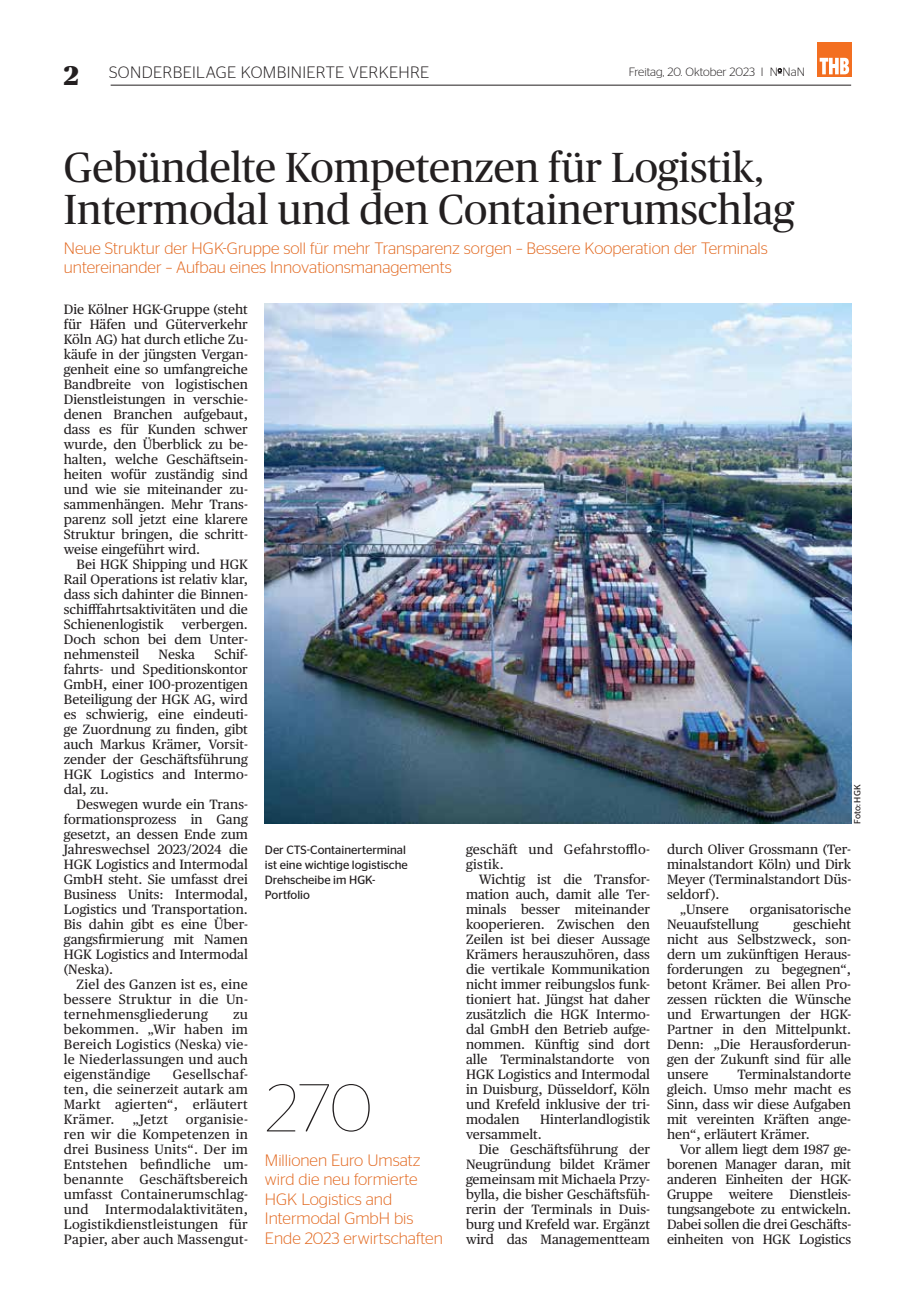
<style>
.page{position:relative;width:915px;height:1297px;background:#fff}
.page>*{position:absolute;margin:0;border:0;box-sizing:border-box;transform-origin:0 0}
.t1{font:100 67.5px "Stag Sans";color:#231f20}
.t2{font:42px/42px "Publico Headline";color:#231f20}
.t3{font:900 27px "Publico Headline";color:#231f20}
.t4{font:300 16.5px/19.5px "Stag Sans";color:#e2681f}
.t5{font:300 16.5px "Stag Sans";letter-spacing:.02em;color:#231f20}
.t6{font:13.5px/15px "Publico Text";color:#231f20;text-align:justify}
.t7{font:13.5px/15px "Publico Text";letter-spacing:.02em;color:#231f20}
.t8{font:12px/15px "Stag Sans";color:#231f20}
.t9{font:300 12px "Stag Sans";color:#231f20}
.t10{font:9px "Stag Sans";color:#231f20}
</style>
<div class="page">
<hr style="left:111px;top:85px;width:739px;height:1px;background:#231f20">
<svg style="left:777px;top:68px;width:4px;height:6px"></svg>
<div style="left:816px;top:43px;width:34px;height:34px;background:#f36f21"></div>
<svg style="left:819px;top:58px;width:29px;height:16px"></svg>
<img style="left:265px;top:303px;width:585px;height:521px">
<h3 class="t3" style="left:64px;top:56px;width:16px">2</h3>
<p class="t5" style="left:109px;top:63px;width:321px">SONDERBEILAGE KOMBINIERTE VERKEHRE</p>
<p class="t9" style="left:628px;top:66px;width:177px">Freitag, 20. Oktober 2023 I N<sup>o</sup>NaN</p>
<h2 class="t2" style="left:64px;top:145px;width:731px">Gebündelte Kompetenzen für Logistik,<br>Intermodal und den Containerumschlag</h2>
<p class="t4" style="left:64px;top:238px;width:705px">Neue Struktur der HGK-Gruppe soll für mehr Transparenz sorgen – Bessere Kooperation der Terminals untereinander – Aufbau eines Innovationsmanagements</p>
<p class="t6" style="left:64px;top:301px;width:185px">Die Kölner HGK-Gruppe (steht für Häfen und Güterverkehr Köln AG) hat durch etliche Zu&shy;käufe in der jüngsten Vergan&shy;genheit eine so umfangreiche Bandbreite von logistischen Dienstleistungen in verschie&shy;denen Branchen aufgebaut, dass es für Kunden schwer wurde, den Überblick zu be&shy;halten, welche Geschäftsein&shy;heiten wofür zuständig sind und wie sie miteinander zu&shy;sammenhängen. Mehr Trans&shy;parenz soll jetzt eine klarere Struktur bringen, die schritt&shy;weise eingeführt wird.</p>
<p class="t6" style="left:64px;top:556px;width:185px;text-indent:13px">Bei HGK Shipping und HGK Rail Operations ist relativ klar, dass sich dahinter die Binnen&shy;schifffahrtsaktivitäten und die Schienenlogistik</p>
<p class="t6" style="left:64px;top:616px;width:185px;text-indent:118px">verbergen.<br>Doch schon bei dem Unter&shy;nehmensteil</p>
<p class="t6" style="left:64px;top:646px;width:185px;text-indent:150px">Schif&shy;fahrts- und Speditionskontor GmbH, einer 100-prozentigen Beteiligung der HGK AG, wird es schwierig, eine eindeuti&shy;ge Zuordnung zu finden, gibt auch Markus Krämer, Vorsit&shy;zender der Geschäftsführung HGK Logistics and Intermo&shy;dal, zu.</p>
<p class="t6" style="left:64px;top:796px;width:185px;text-indent:13px">Deswegen wurde ein Trans&shy;formationsprozess in Gang gesetzt, an dessen Ende zum Jahreswechsel 2023/2024 die HGK Logistics and Intermodal GmbH steht. Sie umfasst drei Business Units: Intermodal, Logistics und Transportation.<br>Bis dahin gibt es eine Über&shy;gangsfirmierung mit Namen HGK Logistics and Intermodal (Neska).</p>
<p class="t6" style="left:64px;top:976px;width:185px;text-indent:13px">Ziel des Ganzen ist es, eine bessere Struktur in die Un&shy;ternehmensgliederung</p>
<p class="t6" style="left:158px;top:646px;width:38px">Neska</p>
<p class="t10" style="left:852px;top:824px;width:41px;rotate:-90deg">Foto: HGK</p>
<p class="t6" style="left:666px;top:841px;width:185px">durch Oliver Grossmann (Ter-</p>
<p class="t6" style="left:666px;top:856px;width:185px">minalstandort Köln) und Dirk</p>
<p class="t6" style="left:666px;top:871px;width:185px">Meyer (Terminalstandort Düs-</p>
<p class="t6" style="left:666px;top:886px;width:54px">seldorf ).</p>
<p class="t6" style="left:679px;top:901px;width:50px">„Unsere</p>
<p class="t7" style="left:466px;top:841px;width:185px">geschäft und Gefahrstofflo&shy;gistik.</p>
<p class="t6" style="left:466px;top:871px;width:185px;text-indent:13px">Wichtig ist die Transfor&shy;mation auch, damit alle Ter&shy;minals besser miteinander kooperieren. Zwischen den Zeilen ist bei dieser Aussage Krämers herauszuhören, dass die vertikale Kommunikation nicht immer reibungslos funk&shy;tioniert hat. Jüngst hat daher zusätzlich die HGK Intermo&shy;dal GmbH den Betrieb aufge&shy;nommen. Künftig sind dort alle Terminalstandorte von HGK Logistics and Intermodal in Duisburg, Düsseldorf, Köln und Krefeld inklusive der tri&shy;modalen</p>
<p class="t8" style="left:265px;top:842px;width:144px">Der CTS-Containerterminal ist eine wichtige logistische<br>Drehscheibe im HGK-<br>Portfolio</p>
<p class="t6" style="left:666px;top:901px;width:185px;text-indent:83px">organisatorische<br>Neuaufstellung</p>
<p class="t6" style="left:666px;top:916px;width:185px;text-indent:126px">geschieht nicht aus Selbstzweck, son&shy;dern um zukünftigen Heraus&shy;forderungen zu begegnen“, betont Krämer. Bei allen Pro&shy;zessen rückten die Wünsche und Erwartungen der HGK-Partner in den Mittelpunkt.<br>Denn: „Die Herausforderun&shy;gen der Zukunft sind für alle unsere</p>
<p class="t6" style="left:64px;top:1006px;width:185px;text-indent:169px">zu bekommen. „Wir haben im Bereich Logistics (Neska) vie&shy;le Niederlassungen und auch eigenständige</p>
<p class="t6" style="left:64px;top:1066px;width:185px;text-indent:109px">Gesellschaf&shy;ten, die seinerzeit autark am Markt agierten“, erläutert Krämer.</p>
<p class="t6" style="left:666px;top:1066px;width:185px;text-indent:70px">Terminalstandorte gleich. Umso mehr macht es Sinn, dass wir diese Aufgaben mit vereinten Kräften ange&shy;hen“, erläutert Krämer.</p>
<p class="t6" style="left:666px;top:1141px;width:185px;text-indent:13px">Vor allem liegt dem 1987 ge&shy;borenen Manager daran, mit anderen Einheiten der HGK-Gruppe weitere Dienstleis&shy;tungsangebote zu entwickeln.<br>Dabei sollen die drei Geschäfts&shy;einheiten von HGK Logistics</p>
<h1 class="t1" style="left:265px;top:1070px;width:109px">270</h1>
<p class="t4" style="left:265px;top:1150px;width:179px">Millionen Euro Umsatz wird die neu formierte<br>HGK Logistics and<br>Intermodal GmbH bis<br>Ende 2023 erwirtschaften</p>
<p class="t6" style="left:466px;top:1111px;width:185px;text-indent:74px">Hinterlandlogistik versammelt.</p>
<p class="t6" style="left:466px;top:1141px;width:185px;text-indent:13px">Die Geschäftsführung der Neugründung bildet Krämer gemeinsam mit Michaela Przy&shy;bylla, die bisher Geschäftsfüh&shy;rerin der Terminals in Duis&shy;burg und Krefeld war. Ergänzt wird das Managementteam</p>
<p class="t6" style="left:64px;top:1111px;width:185px;text-indent:122px">organisie&shy;ren wir die Kompetenzen in drei Business Units“. Der im Entstehen befindliche um&shy;benannte Geschäftsbereich umfasst Containerumschlag&shy;und Intermodalaktivitäten, Logistikdienstleistungen für Papier, aber auch Massengut-</p>
<p class="t6" style="left:132px;top:1111px;width:37px">„Jetzt</p>
</div>
